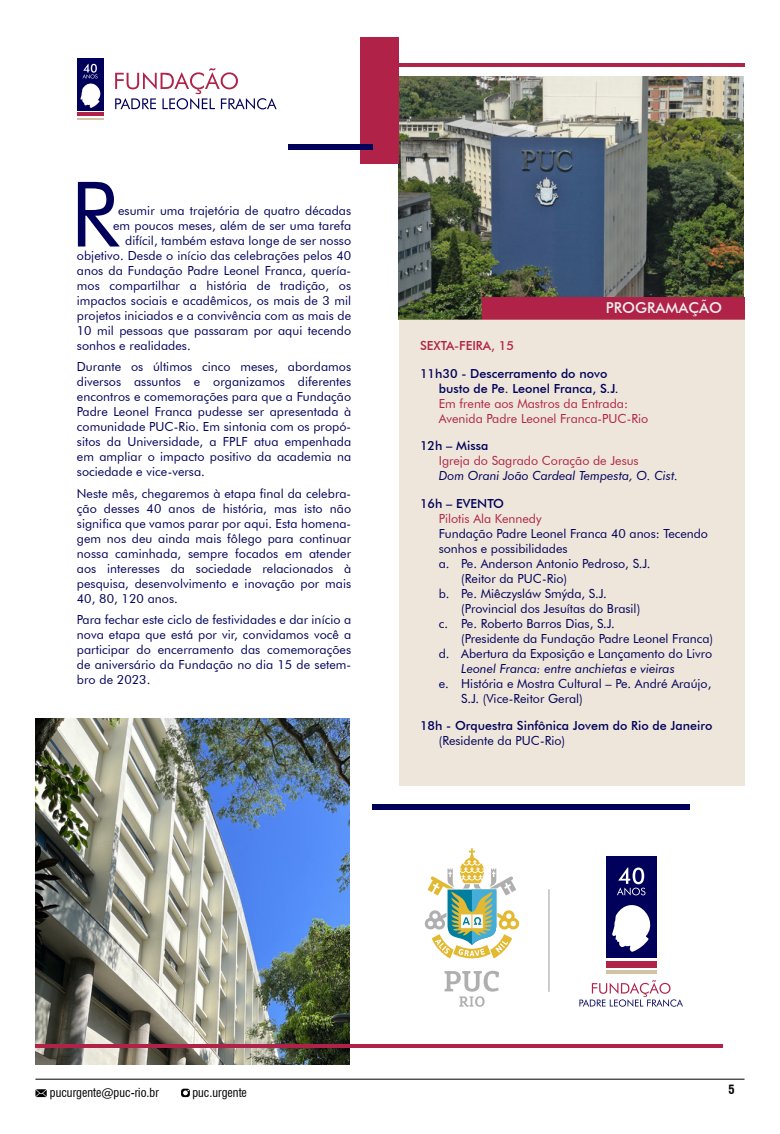
<style>
.page{position:relative;width:780px;height:1134px;background:#fff}
.page>*{position:absolute;margin:0;border:0;box-sizing:border-box;transform-origin:0 0}
.t1{font:500 15px "Futura BT";color:#efefef}
.t2{font:12.5px/15px "Futura BT";letter-spacing:.005em;color:#00005a;text-align:justify}
.t3{font:500 12.5px/15px "Futura BT";color:#00005a}
.t4{font:12.5px/15px "Futura BT";color:#b02248}
.t5{font:italic 12.5px "Futura BT";color:#00005a}
.t6{font:500 12.5px "Futura BT";color:#b02248}
.t7{font:700 condensed 12.5px "Swiss 721 BT";color:#000}
.t8{font:condensed 12.12px "Swiss 721 BT";color:#000}
</style>
<div class="page">
<hr style="left:35px;top:1079px;width:709px;height:1px;background:#000">
<svg style="left:181px;top:1089px;width:9px;height:8px"></svg>
<svg style="left:35px;top:1089px;width:12px;height:8px"></svg>
<img style="left:399px;top:77px;width:345px;height:242px">
<img style="left:35px;top:718px;width:314px;height:346px">
<div style="left:482px;top:297px;width:262px;height:22px;background:#b02248"></div>
<div style="left:605px;top:857px;width:51px;height:101px;background:#00005a"></div>
<svg style="left:612px;top:905px;width:39px;height:47px"></svg>
<svg style="left:579px;top:980px;width:104px;height:27px"></svg>
<div style="left:605px;top:961px;width:51px;height:6px;background:#b02248"></div>
<hr style="left:605px;top:971px;width:51px;height:3px;background:#d5c1a4">
<svg style="left:617px;top:867px;width:28px;height:28px"></svg>
<svg style="left:444px;top:971px;width:55px;height:36px"></svg>
<svg style="left:424px;top:848px;width:96px;height:110px"></svg>
<hr style="left:548px;top:890px;width:1px;height:101px;background:#afafaf">
<div style="left:399px;top:319px;width:345px;height:467px;background:#eee6da"></div>
<div style="left:372px;top:804px;width:317px;height:5px;background:#00005a"></div>
<hr style="left:35px;top:1044px;width:688px;height:3px;background:#b02248">
<div style="left:360px;top:37px;width:39px;height:126px;background:#b02248"></div>
<div style="left:289px;top:144px;width:84px;height:6px;background:#00005a"></div>
<svg style="left:115px;top:68px;width:161px;height:42px"></svg>
<div style="left:77px;top:58px;width:27px;height:53px;background:#00005a"></div>
<hr style="left:77px;top:113px;width:27px;height:3px;background:#b02248">
<svg style="left:77px;top:118px;width:27px;height:1px"></svg>
<svg style="left:80px;top:64px;width:21px;height:44px"></svg>
<svg style="left:78px;top:182px;width:42px;height:64px"></svg>
<hr style="left:399px;top:63px;width:345px;height:4px;background:#b02248">
<p class="t2" style="left:118px;top:203px;width:235px">esumir uma trajetória de quatro décadas</p>
<p class="t2" style="left:113px;top:218px;width:239px">em poucos meses, além de ser uma tarefa</p>
<p class="t2" style="left:125px;top:233px;width:227px">difícil, também estava longe de ser nosso</p>
<p class="t2" style="left:77px;top:248px;width:276px">objetivo. Desde o início das celebrações pelos 40</p>
<p class="t2" style="left:77px;top:263px;width:276px">anos da Fundação Padre Leonel Franca, quería-</p>
<p class="t2" style="left:77px;top:278px;width:276px">mos compartilhar a história de tradição, os</p>
<p class="t2" style="left:77px;top:293px;width:276px">impactos sociais e acadêmicos, os mais de 3 mil</p>
<p class="t2" style="left:77px;top:308px;width:276px">projetos iniciados e a convivência com as mais de</p>
<p class="t2" style="left:77px;top:323px;width:276px">10 mil pessoas que passaram por aqui tecendo</p>
<p class="t2" style="left:77px;top:338px;width:115px">sonhos e realidades.</p>
<p class="t2" style="left:77px;top:359px;width:276px">Durante os últimos cinco meses, abordamos diversos assuntos e organizamos diferentes encontros e comemorações para que a Fundação Padre Leonel Franca pudesse ser apresentada à comunidade PUC-Rio. Em sintonia com os propó&shy;sitos da Universidade, a FPLF atua empenhada em ampliar o impacto positivo da academia na sociedade e vice-versa.</p>
<p class="t2" style="left:77px;top:486px;width:276px">Neste mês, chegaremos à etapa final da celebra&shy;ção desses 40 anos de história, mas isto não significa que vamos parar por aqui. Esta homena&shy;gem nos deu ainda mais fôlego para continuar nossa caminhada, sempre focados em atender aos interesses da sociedade relacionados à pesquisa, desenvolvimento e inovação por mais 40, 80, 120 anos.</p>
<p class="t2" style="left:77px;top:612px;width:276px">Para fechar este ciclo de festividades e dar início a nova etapa que está por vir, convidamos você a participar do encerramento das comemorações de aniversário da Fundação no dia 15 de setem&shy;bro de 2023.</p>
<p class="t1" style="left:605px;top:299px;width:118px">PROGRAMAÇÃO</p>
<p class="t6" style="left:420px;top:338px;width:95px">SEXTA-FEIRA, 15</p>
<p class="t3" style="left:439px;top:366px;width:181px;text-indent:-19px">11h30 - Descerramento do novo busto de Pe. Leonel Franca, S.J.</p>
<p class="t4" style="left:439px;top:396px;width:211px">Em frente aos Mastros da Entrada:<br>Avenida Padre Leonel Franca-PUC-Rio</p>
<p class="t3" style="left:420px;top:438px;width:70px">12h – Missa</p>
<p class="t4" style="left:439px;top:453px;width:201px">Igreja do Sagrado Coração de Jesus</p>
<p class="t5" style="left:439px;top:468px;width:241px">Dom Orani João Cardeal Tempesta, O. Cist.</p>
<p class="t3" style="left:420px;top:496px;width:86px">16h – EVENTO</p>
<p class="t4" style="left:439px;top:511px;width:104px">Pilotis Ala Kennedy</p>
<p class="t2" style="left:439px;top:526px;width:271px">Fundação Padre Leonel Franca 40 anos: Tecendo</p>
<p class="t2" style="left:439px;top:541px;width:130px">sonhos e possibilidades</p>
<p class="t2" style="left:439px;top:556px;width:213px">a. Pe. Anderson Antonio Pedroso, S.J.</p>
<p class="t2" style="left:461px;top:571px;width:107px">(Reitor da PUC-Rio)</p>
<p class="t2" style="left:439px;top:586px;width:169px">b. Pe. Miêczysláw Smýda, S.J.</p>
<p class="t2" style="left:461px;top:601px;width:180px">(Provincial dos Jesuítas do Brasil)</p>
<p class="t2" style="left:439px;top:616px;width:178px">c. Pe. Roberto Barros Dias, S.J.</p>
<p class="t2" style="left:461px;top:631px;width:253px">(Presidente da Fundação Padre Leonel Franca)</p>
<p class="t2" style="left:439px;top:646px;width:275px">d. Abertura da Exposição e Lançamento do Livro</p>
<p class="t5" style="left:461px;top:661px;width:215px">Leonel Franca: entre anchietas e vieiras</p>
<p class="t2" style="left:461px;top:676px;width:251px;text-indent:-22px">e. História e Mostra Cultural – Pe. André Araújo,<br>S.J. (Vice-Reitor Geral)</p>
<p class="t3" style="left:420px;top:718px;width:294px">18h - Orquestra Sinfônica Jovem do Rio de Janeiro</p>
<p class="t2" style="left:439px;top:733px;width:128px">(Residente da PUC-Rio)</p>
<p class="t8" style="left:50px;top:1085px;width:111px">pucurgente@puc-rio.br</p>
<p class="t8" style="left:192px;top:1085px;width:56px">puc.urgente</p>
<p class="t7" style="left:728px;top:1082px;width:8px">5</p>
</div>
